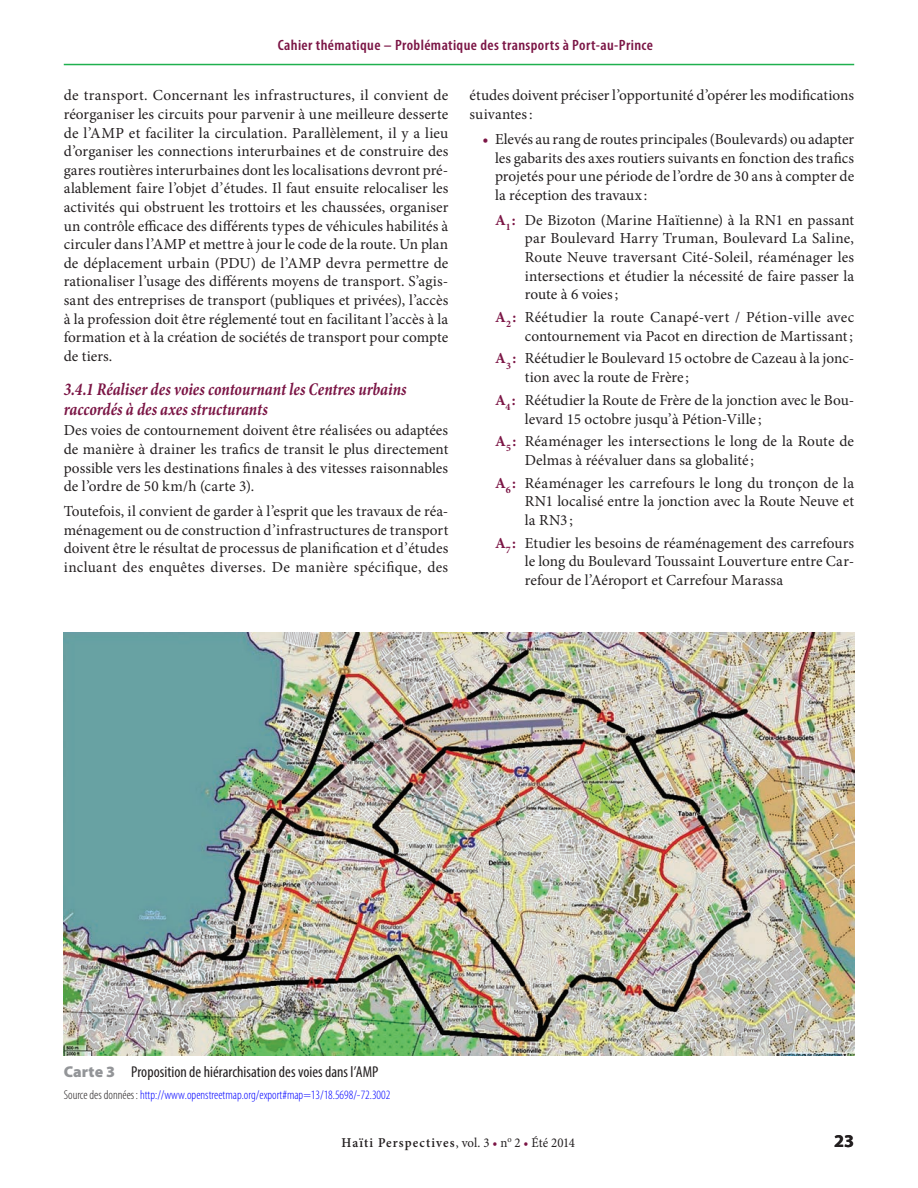
<style>
.page{position:relative;width:918px;height:1188px;background:#fff}
.page>*{position:absolute;margin:0;border:0;box-sizing:border-box;transform-origin:0 0}
._13__ROUGE_sSt{font:italic 700 condensed 18px/19.5px "Minion Pro";color:#7b1545;scale:.9 1}
.t1{font:700 18px "Myriad Pro";color:#231f20}
._49_____titre_figure{font:condensed 15.75px "Myriad Pro";color:#231f20}
._01_tx{font:15.3px/18.6px "Minion Pro";letter-spacing:.005em;color:#231f20;text-align:justify}
._04_tx_a__1{font:15.3px/18.6px "Minion Pro";letter-spacing:.005em;color:#231f20;text-align:justify}
.t2{font:600 condensed 15px "Myriad Pro";letter-spacing:.025em;color:#7b1545;scale:1.05 1}
.t3{font:600 13.5px "Minion Pro";letter-spacing:.085em;color:#231f20;scale:.95 1}
._59_source{font:300 condensed 12.75px "Myriad Pro";color:#00f}
.s1{font-weight:700;color:#7b1545}
.s2{font-weight:900;font-stretch:normal;color:#939598}
.s3{color:#231f20}
.s4{font-weight:400}
.s5{font-weight:400;color:#7b1545}
</style>
<div class="page">
<hr style="left:64px;top:64px;width:790px;height:1px;background:#1fb04f">
<img style="left:64px;top:632px;width:791px;height:423px">
<p class="t2" style="left:278px;top:36px;width:359px">Cahier thématique – Problématique des transports à Port-au-Prince</p>
<p class="_01_tx" style="left:64px;top:86px;width:386px">de transport. Concernant les infrastructures, il convient de réorganiser les circuits pour parvenir à une meilleure desserte de l’AMP et faciliter la circulation. Parallèlement, il y a lieu d’organiser les connections interurbaines et de construire des gares routières interurbaines dont les localisations devront pré&shy;alablement faire l’objet d’études. Il faut ensuite relocaliser les activités qui obstruent les trottoirs et les chaussées, organiser un contrôle efficace des différents types de véhicules habilités à circuler dans l’AMP et mettre à jour le code de la route. Un plan de déplacement urbain (PDU) de l’AMP devra permettre de rationaliser l’usage des différents moyens de transport. S’agis&shy;sant des entreprises de transport (publiques et privées), l’accès à la profession doit être réglementé tout en facilitant l’accès à la formation et à la création de sociétés de transport pour compte de tiers.</p>
<p class="_13__ROUGE_sSt" style="left:64px;top:380px;width:383px">3.4.1 Réaliser des voies contournant les Centres urbains raccordés à des axes structurants</p>
<p class="_01_tx" style="left:64px;top:421px;width:386px">Des voies de contournement doivent être réalisées ou adaptées de manière à drainer les trafics de transit le plus directement possible vers les destinations finales à des vitesses raisonnables de l’ordre de 50 km/h (carte 3).</p>
<p class="_01_tx" style="left:64px;top:502px;width:386px">Toutefois, il convient de garder à l’esprit que les travaux de réa&shy;ménagement ou de construction d’infrastructures de transport doivent être le résultat de processus de planification et d’études incluant des enquêtes diverses. De manière spécifique, des</p>
<p class="_01_tx" style="left:470px;top:86px;width:386px">études doivent préciser l’opportunité d’opérer les modifications suivantes:</p>
<p class="_01_tx" style="left:495px;top:130px;width:361px;text-indent:-13px"><span class="s1">•</span> Elevés au rang de routes principales (Boulevards) ou adapter les gabarits des axes routiers suivants en fonction des trafics projetés pour une période de l’ordre de 30 ans à compter de la réception des travaux :</p>
<p class="_04_tx_a__1" style="left:525px;top:211px;width:331px;text-indent:-30px"><span class="s1">A</span><sub>1</sub><span class="s1">:</span> De Bizoton (Marine Haïtienne) à la RN1 en passant par Boulevard Harry Truman, Boulevard La Saline, Route Neuve traversant Cité-Soleil, réaménager les intersections et étudier la nécessité de faire passer la route à 6 voies;</p>
<p class="_04_tx_a__1" style="left:495px;top:308px;width:361px;text-align:right"><span class="s1">A</span><sub>2</sub><span class="s1">:</span> Réétudier la route Canapé-vert / Pétion-ville avec contournement via Pacot en direction de Martissant;</p>
<p class="_04_tx_a__1" style="left:525px;top:349px;width:331px;text-indent:-30px"><span class="s1">A</span><sub>3</sub><span class="s1">:</span> Réétudier le Boulevard 15 octobre de Cazeau à la jonc&shy;tion avec la route de Frère ;</p>
<p class="_04_tx_a__1" style="left:525px;top:391px;width:331px;text-indent:-30px"><span class="s1">A</span><sub>4</sub> <span class="s1">:</span> Réétudier la Route de Frère de la jonction avec le Bou&shy;levard 15 octobre jusqu’à Pétion-Ville ;</p>
<p class="_04_tx_a__1" style="left:525px;top:432px;width:331px;text-indent:-30px"><span class="s1">A</span><sub>5</sub><span class="s1">:</span> Réaménager les intersections le long de la Route de<br>Delmas à réévaluer dans sa globalité ;</p>
<p class="_04_tx_a__1" style="left:525px;top:474px;width:331px;text-indent:-30px"><span class="s1">A</span><sub>6</sub> <span class="s1">:</span> Réaménager les carrefours le long du tronçon de la RN1 localisé entre la jonction avec la Route Neuve et la RN3;</p>
<p class="_04_tx_a__1" style="left:525px;top:534px;width:331px;text-indent:-30px"><span class="s1">A</span><sub>7</sub> <span class="s1">:</span> Etudier les besoins de réaménagement des carrefours le long du Boulevard Toussaint Louverture entre Car&shy;refour de l’Aéroport et Carrefour Marassa</p>
<p class="_49_____titre_figure" style="left:64px;top:1062px;width:316px"><span class="s2">Carte 3</span> Proposition de hiérarchisation des voies dans l’AMP</p>
<p class="_59_source" style="left:64px;top:1088px;width:328px"><span class="s3">Source des données:</span> http://www.openstreetmap.org/export#map=13/18.5698/-72.3002</p>
<p class="t3" style="left:341px;top:1133px;width:247px">Haïti Perspectives<span class="s4">, vol. 3</span> <span class="s5">•</span> <span class="s4">n</span><sup>o</sup> <span class="s4">2</span> <span class="s5">•</span> <span class="s4">Été 2014</span></p>
<p class="t1" style="left:834px;top:1130px;width:21px">23</p>
</div>
